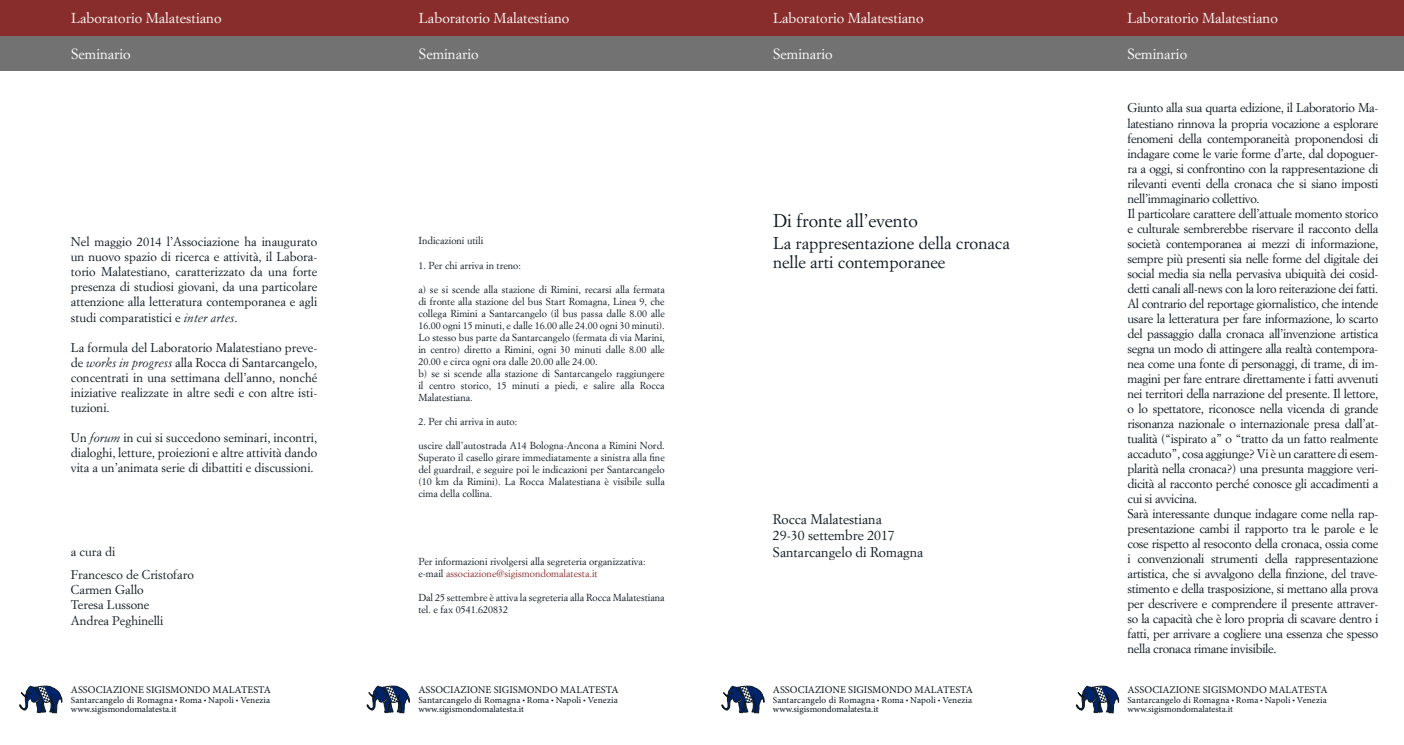
<style>
.page{position:relative;width:1404px;height:745px;background:#fff}
.page>*{position:absolute;margin:0;border:0;box-sizing:border-box;transform-origin:0 0}
.t1{font:18.12px "Simoncini Garamond Std";color:#0d1720}
.t2{font:16.88px/19.4px "Simoncini Garamond Std";color:#0d1720}
.t3{font:14.38px "Simoncini Garamond";color:#fff}
.t4{font:13.75px/16.5px "Simoncini Garamond Std";color:#0d1720}
.t5{font:12.5px/15px "Simoncini Garamond Std";letter-spacing:-.025em;color:#0d1720;text-align:justify}
.t6{font:12.5px/15px "Simoncini Garamond";color:#0d1720}
.t7{font:10.38px "Minion Pro";color:#0d1720}
.t8{font:10px/12px "Simoncini Garamond Std";color:#0d1720}
.t9{font:9.25px/9.4px "Minion Pro";letter-spacing:.01em;color:#0d1720}
.s1{font-style:italic}
.s2{color:#882d2b}
.s3{font-size:7px}
</style>
<div class="page">
<div style="left:0;top:35px;width:1403px;height:36px;background:#717271"></div>
<div style="left:0;top:0;width:1403px;height:35px;background:#882d2b"></div>
<svg style="left:19px;top:685px;width:43px;height:29px"></svg>
<svg style="left:366px;top:685px;width:44px;height:29px"></svg>
<svg style="left:721px;top:685px;width:43px;height:29px"></svg>
<svg style="left:1075px;top:685px;width:44px;height:29px"></svg>
<p class="t3" style="left:71px;top:9px;width:152px">Laboratorio Malatestiano</p>
<p class="t3" style="left:419px;top:9px;width:152px">Laboratorio Malatestiano</p>
<p class="t3" style="left:773px;top:9px;width:152px">Laboratorio Malatestiano</p>
<p class="t3" style="left:1127px;top:9px;width:152px">Laboratorio Malatestiano</p>
<p class="t3" style="left:71px;top:45px;width:61px">Seminario</p>
<p class="t3" style="left:419px;top:45px;width:61px">Seminario</p>
<p class="t3" style="left:773px;top:45px;width:61px">Seminario</p>
<p class="t3" style="left:1127px;top:45px;width:61px">Seminario</p>
<p class="t5" style="left:71px;top:234px;width:248px">Nel maggio 2014 l’Associazione ha inaugurato un nuovo spazio di ricerca e attività, il Labora&shy;torio Malatestiano, caratterizzato da una forte presenza di studiosi giovani, da una particolare attenzione alla letteratura contemporanea e agli studi comparatistici e <span class="s1">inter artes</span>.</p>
<p class="t5" style="left:71px;top:339px;width:248px">La formula del Laboratorio Malatestiano preve&shy;de <span class="s1">works in progress</span> alla Rocca di Santarcangelo, concentrati in una settimana dell’anno, nonché iniziative realizzate in altre sedi e con altre isti&shy;tuzioni.</p>
<p class="t5" style="left:71px;top:429px;width:248px">Un <span class="s1">forum</span> in cui si succedono seminari, incontri, dialoghi, letture, proiezioni e altre attività dando vita a un’animata serie di dibattiti e discussioni.</p>
<p class="t6" style="left:71px;top:539px;width:124px;line-height:23.1px">a cura di<br>Francesco de Cristofaro</p>
<p class="t6" style="left:71px;top:582px;width:94px">Carmen Gallo<br>Teresa Lussone<br>Andrea Peghinelli</p>
<p class="t8" style="left:418px;top:234px;width:66px">Indicazioni utili</p>
<p class="t8" style="left:418px;top:258px;width:104px">1. Per chi arriva in treno:</p>
<p class="t8" style="left:418px;top:282px;width:248px">a) se si scende alla stazione di Rimini, recarsi alla fermata di fronte alla stazione del bus Start Romagna, Linea 9, che collega Rimini a Santarcangelo (il bus passa dalle 8.00 alle 16.00 ogni 15 minuti, e dalle 16.00 alle 24.00 ogni 30 minuti).<br>Lo stesso bus parte da Santarcangelo (fermata di via Marini, in centro) diretto a Rimini, ogni 30 minuti dalle 8.00 alle 20.00 e circa ogni ora dalle 20.00 alle 24.00.<br>b) se si scende alla stazione di Santarcangelo raggiungere il centro storico, 15 minuti a piedi, e salire alla Rocca Malatestiana.</p>
<p class="t8" style="left:418px;top:414px;width:100px">2. Per chi arriva in auto:</p>
<p class="t8" style="left:418px;top:438px;width:248px;text-align:justify">uscire dall’autostrada A14 Bologna-Ancona a Rimini Nord.<br>Superato il casello girare immediatamente a sinistra alla fine del guardrail, e seguire poi le indicazioni per Santarcangelo (10 km da Rimini). La Rocca Malatestiana è visibile sulla cima della collina.</p>
<p class="t8" style="left:418px;top:554px;width:229px">Per informazioni rivolgersi alla segreteria organizzativa: e-mail <span class="s2">associazione@sigismondomalatesta.it</span></p>
<p class="t8" style="left:418px;top:590px;width:248px">Dal 25 settembre è attiva la segreteria alla Rocca Malatestiana tel. e fax 0541.620832</p>
<h1 class="t1" style="left:773px;top:209px;width:146px">Di fronte all’evento</h1>
<h2 class="t2" style="left:773px;top:232px;width:238px">La rappresentazione della cronaca nelle arti contemporanee</h2>
<p class="t4" style="left:772px;top:510px;width:152px">Rocca Malatestiana<br>29-30 settembre 2017<br>Santarcangelo di Romagna</p>
<p class="t5" style="left:1127px;top:100px;width:252px;text-align:left">Giunto alla sua quarta edizione, il Laboratorio Ma&shy;latestiano rinnova la propria vocazione a esplorare fenomeni della contemporaneità proponendosi di indagare come le varie forme d’arte, dal dopoguer&shy;ra a oggi, si confrontino con la rappresentazione di rilevanti eventi della cronaca che si siano imposti nell’immaginario collettivo.<br>Il particolare carattere dell’attuale momento storico e culturale sembrerebbe riservare il racconto della società contemporanea ai mezzi di informazione, sempre più presenti sia nelle forme del digitale dei social media sia nella pervasiva ubiquità dei cosid&shy;detti canali all-news con la loro reiterazione dei fatti.<br>Al contrario del reportage giornalistico, che intende usare la letteratura per fare informazione, lo scarto del passaggio dalla cronaca all’invenzione artistica segna un modo di attingere alla realtà contempora&shy;nea come una fonte di personaggi, di trame, di im&shy;magini per fare entrare direttamente i fatti avvenuti nei territori della narrazione del presente. Il lettore, o lo spettatore, riconosce nella vicenda di grande risonanza nazionale o internazionale presa dall’at&shy;tualità (“ispirato a” o “tratto da un fatto realmente accaduto”, cosa aggiunge? Vi è un carattere di esem&shy;plarità nella cronaca?) una presunta maggiore veri&shy;dicità al racconto perché conosce gli accadimenti a cui si avvicina.<br>Sarà interessante dunque indagare come nella rap&shy;presentazione cambi il rapporto tra le parole e le cose rispetto al resoconto della cronaca, ossia come i convenzionali strumenti della rappresentazione artistica, che si avvalgono della finzione, del trave&shy;stimento e della trasposizione, si mettano alla prova per descrivere e comprendere il presente attraver&shy;so la capacità che è loro propria di scavare dentro i fatti, per arrivare a cogliere una essenza che spesso nella cronaca rimane invisibile.</p>
<p class="t7" style="left:71px;top:682px;width:202px">ASSOCIAZIONE SIGISMONDO MALATESTA</p>
<p class="t9" style="left:71px;top:694px;width:201px">Santarcangelo di Romagna <span class="s3">•</span> Roma <span class="s3">•</span> Napoli <span class="s3">•</span> Venezia www.sigismondomalatesta.it</p>
<p class="t7" style="left:418px;top:682px;width:202px">ASSOCIAZIONE SIGISMONDO MALATESTA</p>
<p class="t9" style="left:418px;top:694px;width:201px">Santarcangelo di Romagna <span class="s3">•</span> Roma <span class="s3">•</span> Napoli <span class="s3">•</span> Venezia www.sigismondomalatesta.it</p>
<p class="t7" style="left:772px;top:682px;width:202px">ASSOCIAZIONE SIGISMONDO MALATESTA</p>
<p class="t9" style="left:772px;top:694px;width:201px">Santarcangelo di Romagna <span class="s3">•</span> Roma <span class="s3">•</span> Napoli <span class="s3">•</span> Venezia www.sigismondomalatesta.it</p>
<p class="t7" style="left:1127px;top:682px;width:202px">ASSOCIAZIONE SIGISMONDO MALATESTA</p>
<p class="t9" style="left:1127px;top:694px;width:201px">Santarcangelo di Romagna <span class="s3">•</span> Roma <span class="s3">•</span> Napoli <span class="s3">•</span> Venezia www.sigismondomalatesta.it</p>
</div>
